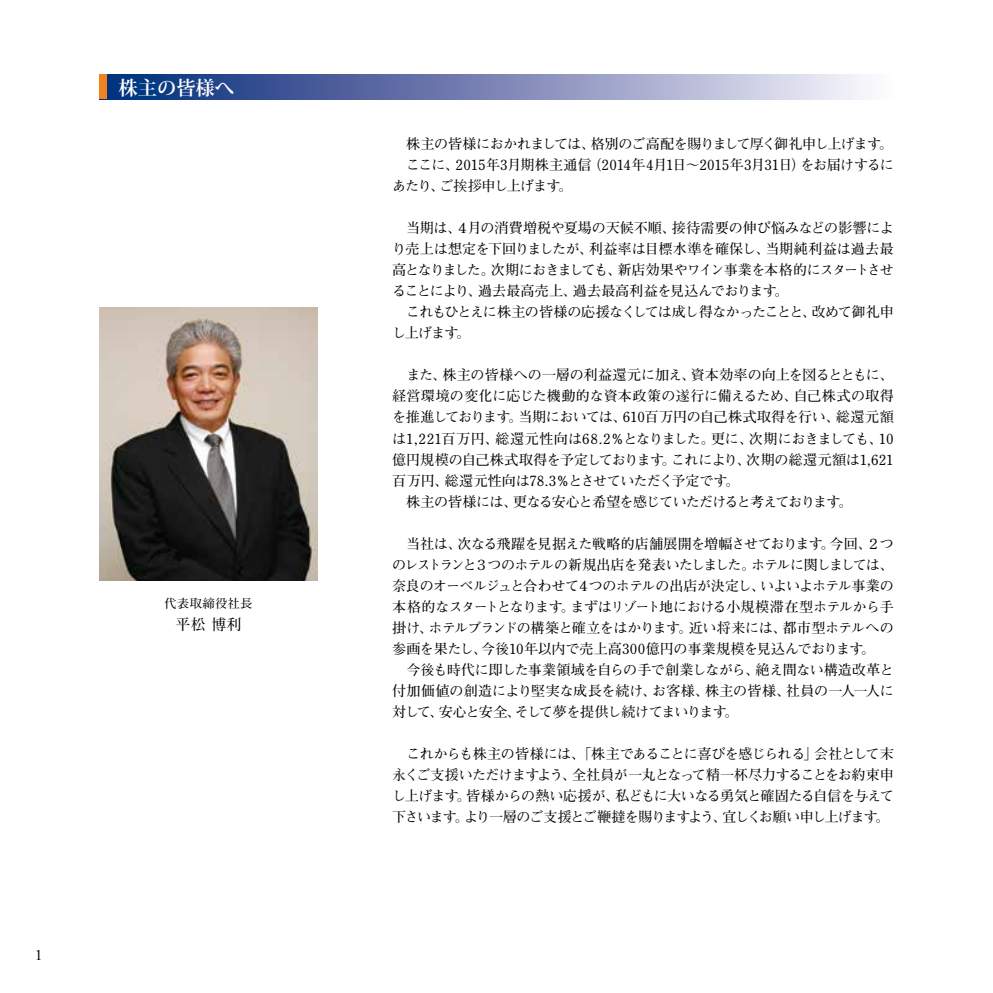
<style>
.page{position:relative;width:993px;height:993px;background:#fff}
.page>*{position:absolute;margin:0;border:0;box-sizing:border-box;transform-origin:0 0}
.t1{font:700 19.25px "Koz Min Pro";color:#fff}
.t2{font:15.75px "Adobe Garamond";color:#000}
.t3{font:700 14.88px "Futo Min A101 Pro";color:#000}
.t4{font:700 14px/21px "Futo Min A101 Pro";letter-spacing:-.025em;color:#000}
.t5{font:700 12.25px "Futo Min A101 Pro";letter-spacing:.03em;color:#000}
</style>
<div class="page">
<img style="left:99px;top:308px;width:218px;height:272px">
<div style="left:99px;top:74px;width:794px;height:25px;background:linear-gradient(to right,#002375,#fdf3fb)"></div>
<div style="left:99px;top:74px;width:8px;height:25px;background:#f0831e"></div>
<h1 class="t1" style="left:99px;top:73px;width:136px">　株主の皆様へ</h1>
<p class="t5" style="left:164px;top:594px;width:89px">代表取締役社長</p>
<p class="t3" style="left:175px;top:612px;width:68px">平松 博利</p>
<p class="t2" style="left:35px;top:946px;width:9px">1</p>
<p class="t4" style="left:392px;top:132px;width:503px;text-align:justify">　株主の皆様におかれましては、格別のご高配を賜りまして厚く御礼申し上げます。　ここに、2015年3月期株主通信（2014年4月1日～2015年3月31日）をお届けするにあたり、ご挨拶申し上げます。</p>
<p class="t4" style="left:392px;top:216px;width:503px">　当期は、４月の消費増税や夏場の天候不順、接待需要の伸び悩みなどの影響により売上は想定を下回りましたが、利益率は目標水準を確保し、当期純利益は過去最高となりました。次期におきましても、新店効果やワイン事業を本格的にスタートさせることにより、過去最高売上、過去最高利益を見込んでおります。<br>　これもひとえに株主の皆様の応援なくしては成し得なかったことと、改めて御礼申し上げます。</p>
<p class="t4" style="left:392px;top:363px;width:503px">　また、株主の皆様への一層の利益還元に加え、資本効率の向上を図るとともに、経営環境の変化に応じた機動的な資本政策の遂行に備えるため、自己株式の取得を推進しております。当期においては、610百万円の自己株式取得を行い、総還元額は1,221百万円、総還元性向は68.2％となりました。更に、次期におきましても、10億円規模の自己株式取得を予定しております。これにより、次期の総還元額は1,621百万円、総還元性向は78.3％とさせていただく予定です。<br>　株主の皆様には、更なる安心と希望を感じていただけると考えております。</p>
<p class="t4" style="left:392px;top:531px;width:503px">　当社は、次なる飛躍を見据えた戦略的店舗展開を増幅させております。今回、２つのレストランと３つのホテルの新規出店を発表いたしました。ホテルに関しましては、奈良のオーベルジュと合わせて４つのホテルの出店が決定し、いよいよホテル事業の本格的なスタートとなります。まずはリゾート地における小規模滞在型ホテルから手掛け、ホテルブランドの構築と確立をはかります。近い将来には、都市型ホテルへの参画を果たし、今後10年以内で売上高300億円の事業規模を見込んでおります。<br>　今後も時代に即した事業領域を自らの手で創業しながら、絶え間ない構造改革と付加価値の創造により堅実な成長を続け、お客様、株主の皆様、社員の一人一人に対して、安心と安全、そして夢を提供し続けてまいります。</p>
<p class="t4" style="left:392px;top:741px;width:503px;text-align:justify">　これからも株主の皆様には、「株主であることに喜びを感じられる」会社として末永くご支援いただけますよう、全社員が一丸となって精一杯尽力することをお約束申し上げます。皆様からの熱い応援が、私どもに大いなる勇気と確固たる自信を与えて下さいます。より一層のご支援とご鞭撻を賜りますよう、宜しくお願い申し上げます。</p>
</div>
